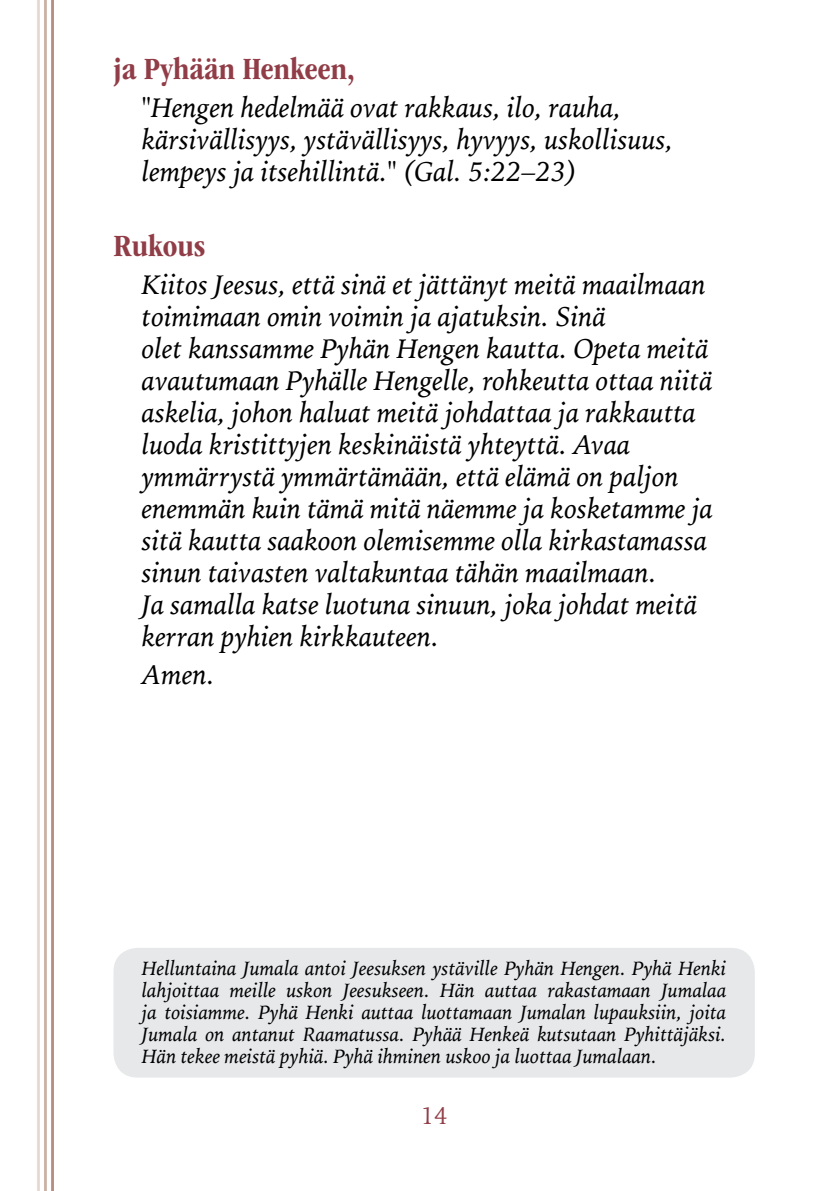
<style>
.page{position:relative;width:840px;height:1191px;background:#fff}
.page>*{position:absolute;margin:0;border:0;box-sizing:border-box;transform-origin:0 0}
.t1{font:700 condensed 32px "ITC Garamond Std";color:#913d47}
.t2{font:italic 28px/32px "Iowan Old Style";color:#000}
.t3{font:24px "Iowan Old Style";color:#913d47}
.t4{font:italic 20px/22px "Iowan Old Style";color:#000;text-align:justify}
</style>
<div class="page">
<div style="left:113px;top:947px;width:641px;height:130px;background:#e6e8ea;border-radius:24px"></div>
<p class="t1" style="left:113px;top:51px;width:242px">ja Pyhään Henkeen,</p>
<p class="t2" style="left:142px;top:90px;width:533px">"Hengen hedelmää ovat rakkaus, ilo, rauha, kärsivällisyys, ystävällisyys, hyvyys, uskollisuus, lempeys ja itsehillintä." (Gal. 5:22–23)</p>
<p class="t1" style="left:113px;top:228px;width:93px">Rukous</p>
<p class="t2" style="left:142px;top:267px;width:572px">Kiitos Jeesus, että sinä et jättänyt meitä maailmaan toimimaan omin voimin ja ajatuksin. Sinä<br>olet kanssamme Pyhän Hengen kautta. Opeta meitä avautumaan Pyhälle Hengelle, rohkeutta ottaa niitä askelia, johon haluat meitä johdattaa ja rakkautta luoda kristittyjen keskinäistä yhteyttä. Avaa ymmärrystä ymmärtämään, että elämä on paljon enemmän kuin tämä mitä näemme ja kosketamme ja sitä kautta saakoon olemisemme olla kirkastamassa sinun taivasten valtakuntaa tähän maailmaan.<br>Ja samalla katse luotuna sinuun, joka johdat meitä kerran pyhien kirkkauteen.</p>
<p class="t2" style="left:142px;top:657px;width:74px">Amen.</p>
<p class="t4" style="left:142px;top:956px;width:585px">Helluntaina Jumala antoi Jeesuksen ystäville Pyhän Hengen. Pyhä Henki lahjoittaa meille uskon Jeesukseen. Hän auttaa rakastamaan Jumalaa ja toisiamme. Pyhä Henki auttaa luottamaan Jumalan lupauksiin, joita Jumala on antanut Raamatussa. Pyhää Henkeä kutsutaan Pyhittäjäksi.<br>Hän tekee meistä pyhiä. Pyhä ihminen uskoo ja luottaa Jumalaan.</p>
<p class="t3" style="left:420px;top:1094px;width:28px">14</p>
</div>
